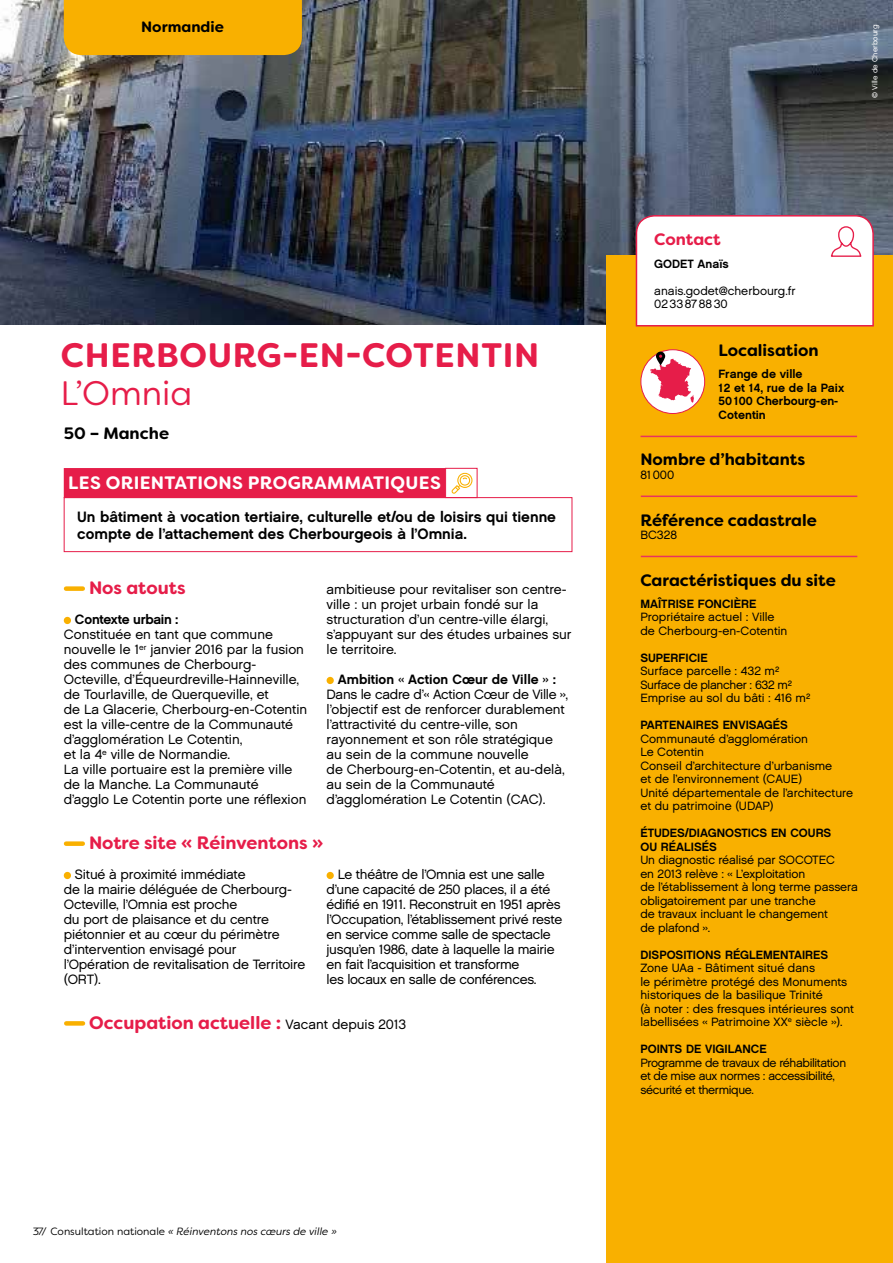
<style>
.page{position:relative;width:893px;height:1263px;background:#fff}
.page>*{position:absolute;margin:0;border:0;box-sizing:border-box;transform-origin:0 0}
.t1{font:700 33.9px "Filson Soft";letter-spacing:.02em;color:#e61d49}
.t2{font:33.9px "Filson Soft";color:#e61d49}
.t3{font:700 18px "Filson Soft";color:#e61d49}
.t4{font:700 18px "Filson Soft";letter-spacing:.02em;color:#fff}
.t5{font:700 16.5px "Filson Soft";color:#000}
.t6{font:700 16.5px "Filson Soft";color:#e61d49}
.t7{font:15px/16.5px "Chalet New York Nineteen Sixty";color:#000}
.t8{font:700 15px "Filson Soft";color:#000}
.t9{font:13.5px/15px "Chalet London Nineteen Sixty";letter-spacing:-.01em;color:#000}
.t10{font:13.5px "Chalet New York Nineteen Sixty";color:#000}
.t11{font:13.5px "Chalet New York Nineteen Sixty";letter-spacing:-.025em;color:#000}
.t12{font:12px/13.5px "Chalet London Nineteen Sixty";color:#000}
.t13{font:12px/13.5px "Chalet New York Nineteen Sixty";color:#000}
.t14{font:12px/13.5px "Chalet London Nineteen Sixty";letter-spacing:-.03em;color:#000}
.t15{font:italic 10.5px "Filson Soft";color:#000}
.t16{font:7.5px "Chalet London Nineteen Sixty";color:#fff}
.s1{font-family:"Chalet London Nineteen Sixty";font-weight:400;font-size:13.5px;color:#000}
.s2{font-style:normal}
</style>
<div class="page">
<img style="left:0;top:0;width:893px;height:324px">
<div style="left:66px;top:586px;width:17px;height:5px;background:#f9b000"></div>
<div style="left:64px;top:617px;width:7px;height:7px;background:#f9b000;border-radius:50%"></div>
<div style="left:327px;top:677px;width:7px;height:7px;background:#f9b000;border-radius:50%"></div>
<div style="left:66px;top:841px;width:17px;height:5px;background:#f9b000"></div>
<div style="left:64px;top:872px;width:7px;height:7px;background:#f9b000;border-radius:50%"></div>
<div style="left:327px;top:872px;width:7px;height:7px;background:#f9b000;border-radius:50%"></div>
<div style="left:64px;top:0;width:238px;height:55px;background:#f9b000"></div>
<div style="left:64px;top:497px;width:508px;height:55px;border:1px solid #e61d49"></div>
<div style="left:66px;top:1021px;width:17px;height:5px;background:#f9b000"></div>
<div style="left:606px;top:256px;width:287px;height:1007px;background:#f9b000"></div>
<div style="left:641px;top:350px;width:64px;height:63px;background:#fff;border-radius:50%"></div>
<div style="left:640px;top:349px;width:65px;height:65px;border:1px solid #e61d49;border-radius:50%"></div>
<svg style="left:650px;top:352px;width:44px;height:51px"></svg>
<hr style="left:640px;top:436px;width:217px;height:1px;background:#e8345e">
<hr style="left:641px;top:495px;width:216px;height:2px;background:#e8345e">
<hr style="left:641px;top:556px;width:216px;height:1px;background:#e8345e">
<svg style="left:635px;top:214px;width:240px;height:113px"></svg>
<div style="left:64px;top:468px;width:381px;height:30px;background:#e61d49"></div>
<div style="left:445px;top:468px;width:32px;height:30px;border:1px solid #e61d49"></div>
<svg style="left:452px;top:472px;width:20px;height:22px"></svg>
<p class="t8" style="left:141px;top:17px;width:84px">Normandie</p>
<h1 class="t1" style="left:61px;top:333px;width:480px">CHERBOURG-EN-COTENTIN</h1>
<h1 class="t2" style="left:60px;top:372px;width:134px">L’Omnia</h1>
<p class="t5" style="left:64px;top:423px;width:107px">50 – Manche</p>
<h2 class="t4" style="left:68px;top:471px;width:374px">LES ORIENTATIONS PROGRAMMATIQUES</h2>
<p class="t7" style="left:77px;top:508px;width:480px">Un bâtiment à vocation tertiaire, culturelle et/ou de loisirs qui tienne compte de l’attachement des Cherbourgeois à l’Omnia.</p>
<h2 class="t3" style="left:89px;top:576px;width:98px">Nos atouts</h2>
<p class="t11" style="left:75px;top:611px;width:105px">Contexte urbain :</p>
<p class="t9" style="left:64px;top:627px;width:245px">Constituée en tant que commune nouvelle le 1<sup>er</sup> janvier 2016 par la fusion des communes de Cherbourg-Octeville, d’Équeurdreville-Hainneville, de Tourlaville, de Querqueville, et<br>de La Glacerie, Cherbourg-en-Cotentin est la ville-centre de la Communauté d’agglomération Le Cotentin,<br>et la 4<sup>e</sup> ville de Normandie.<br>La ville portuaire est la première ville de la Manche. La Communauté d’agglo Le Cotentin porte une réflexion</p>
<p class="t9" style="left:327px;top:582px;width:246px">ambitieuse pour revitaliser son centre&shy;ville : un projet urbain fondé sur la structuration d’un centre-ville élargi, s’appuyant sur des études urbaines sur le territoire.</p>
<p class="t10" style="left:338px;top:671px;width:220px">Ambition « Action Cœur de Ville » :</p>
<p class="t9" style="left:327px;top:687px;width:243px">Dans le cadre d’« Action Cœur de Ville », l’objectif est de renforcer durablement l’attractivité du centre-ville, son rayonnement et son rôle stratégique au sein de la commune nouvelle<br>de Cherbourg-en-Cotentin, et au-delà, au sein de la Communauté d’agglomération Le Cotentin (CAC).</p>
<h2 class="t3" style="left:89px;top:831px;width:236px">Notre site « Réinventons »</h2>
<p class="t9" style="left:64px;top:867px;width:243px;text-indent:11px">Situé à proximité immédiate<br>de la mairie déléguée de Cherbourg-<br>Octeville, l’Omnia est proche<br>du port de plaisance et du centre piétonnier et au cœur du périmètre d’intervention envisagé pour l’Opération de revitalisation de Territoire (ORT).</p>
<p class="t9" style="left:327px;top:867px;width:237px;text-indent:11px">Le théâtre de l’Omnia est une salle d’une capacité de 250 places, il a été édifié en 1911. Reconstruit en 1951 après l’Occupation, l’établissement privé reste en service comme salle de spectacle jusqu’en 1986, date à laquelle la mairie en fait l’acquisition et transforme<br>les locaux en salle de conférences.</p>
<h2 class="t3" style="left:89px;top:1011px;width:319px">Occupation actuelle : <span class="s1">Vacant depuis 2013</span></h2>
<p class="t15" style="left:33px;top:1224px;width:306px"><span class="s2">37/ Consultation nationale</span> « Réinventons nos cœurs de ville »</p>
<p class="t16" style="left:870px;top:98px;width:75px;rotate:-90deg">© Ville de Cherbourg</p>
<p class="t6" style="left:654px;top:229px;width:68px">Contact</p>
<p class="t13" style="left:654px;top:256px;width:76px">GODET Anaïs</p>
<p class="t12" style="left:654px;top:283px;width:143px">anais.godet@cherbourg.fr<br>0233878830</p>
<p class="t5" style="left:719px;top:340px;width:102px">Localisation</p>
<p class="t13" style="left:719px;top:367px;width:127px">Frange de ville<br>12 et 14, rue de la Paix<br>50100 Cherbourg-en-<br>Cotentin</p>
<p class="t5" style="left:640px;top:449px;width:166px">Nombre d’habitants</p>
<p class="t12" style="left:640px;top:468px;width:35px">81000</p>
<p class="t5" style="left:640px;top:509px;width:178px">Référence cadastrale</p>
<p class="t12" style="left:640px;top:528px;width:38px">BC328</p>
<p class="t5" style="left:640px;top:569px;width:197px">Caractéristiques du site</p>
<p class="t13" style="left:640px;top:596px;width:117px">MAÎTRISE FONCIÈRE</p>
<p class="t12" style="left:640px;top:610px;width:149px">Propriétaire actuel : Ville de Cherbourg-en-Cotentin</p>
<p class="t13" style="left:640px;top:650px;width:69px">SUPERFICIE</p>
<p class="t12" style="left:640px;top:664px;width:172px">Surface parcelle : 432 m²<br>Surface de plancher : 632 m²<br>Emprise au sol du bâti : 416 m²</p>
<p class="t13" style="left:640px;top:718px;width:149px">PARTENAIRES ENVISAGÉS</p>
<p class="t12" style="left:640px;top:731px;width:214px">Communauté d’agglomération<br>Le Cotentin<br>Conseil d’architecture d’urbanisme<br>et de l’environnement (CAUE)<br>Unité départementale de l’architecture et du patrimoine (UDAP)</p>
<p class="t13" style="left:640px;top:826px;width:192px">ÉTUDES/DIAGNOSTICS EN COURS<br>OU RÉALISÉS</p>
<p class="t12" style="left:640px;top:853px;width:219px">Un diagnostic réalisé par SOCOTEC<br>en 2013 relève : « L’exploitation<br>de l’établissement à long terme passera obligatoirement par une tranche<br>de travaux incluant le changement<br>de plafond ».</p>
<p class="t13" style="left:640px;top:947px;width:189px">DISPOSITIONS RÉGLEMENTAIRES</p>
<p class="t12" style="left:640px;top:961px;width:215px">Zone UAa - Bâtiment situé dans<br>le périmètre protégé des Monuments historiques de la basilique Trinité<br>(à noter : des fresques intérieures sont labellisées « Patrimoine XX<sup>e</sup> siècle »).</p>
<p class="t13" style="left:640px;top:1042px;width:128px">POINTS DE VIGILANCE</p>
<p class="t14" style="left:640px;top:1055px;width:207px">Programme de travaux de réhabilitation et de mise aux normes : accessibilité, sécurité et thermique.</p>
</div>
